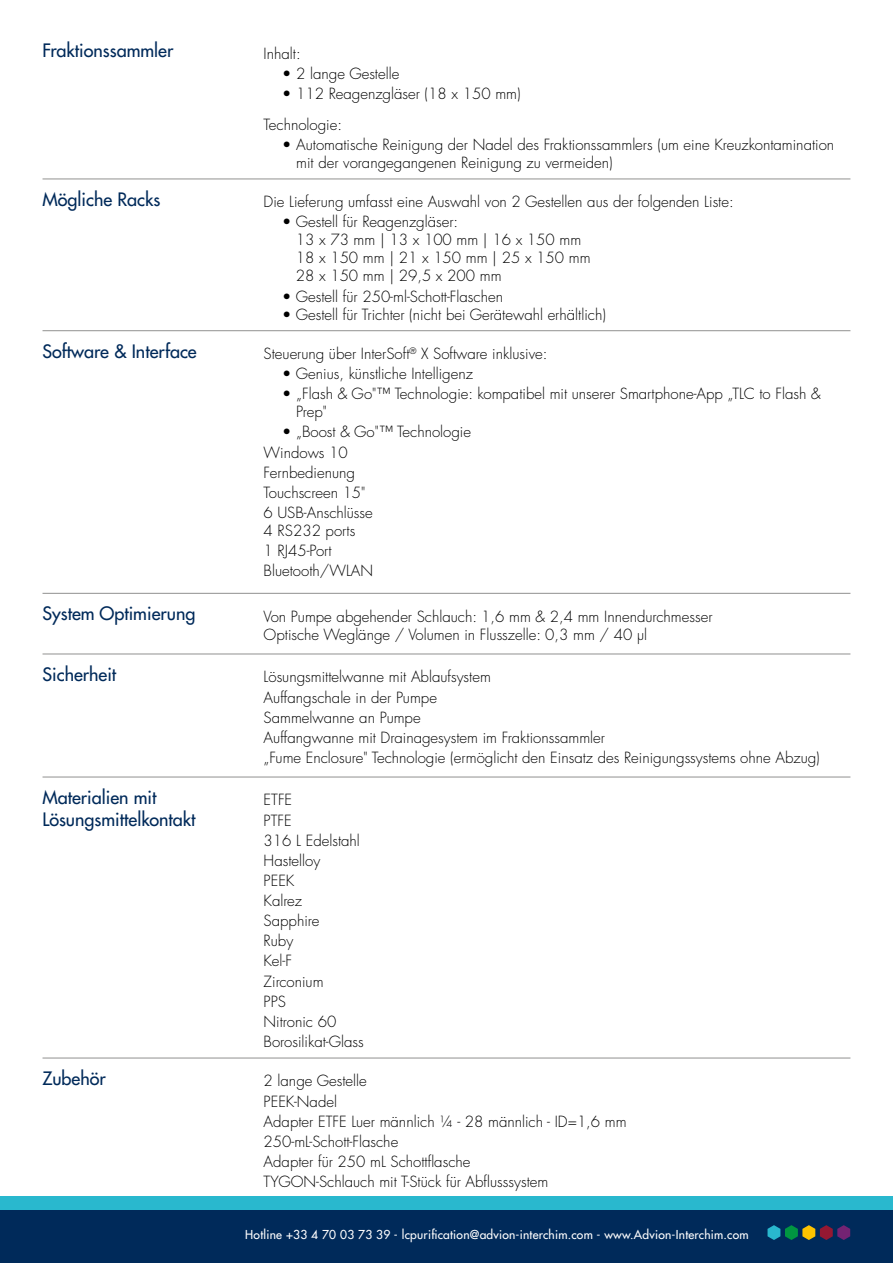
<style>
.page{position:relative;width:893px;height:1263px;background:#fff}
.page>*{position:absolute;margin:0;border:0;box-sizing:border-box;transform-origin:0 0}
.t1{font:500 18px/21.6px "Futura LT Pro";color:#002a5a}
.t2{font:300 15px/20.1px "Futura LT Pro";color:#000}
.t3{font:500 12px "Futura LT Pro";letter-spacing:.02em;color:#fff}
</style>
<div class="page">
<div style="left:0;top:1210px;width:893px;height:53px;background:#002a5a"></div>
<div style="left:0;top:1196px;width:893px;height:14px;background:#29b8ce"></div>
<svg style="left:767px;top:1225px;width:83px;height:15px"></svg>
<hr style="left:43px;top:178px;width:807px;height:1px;background:#9d9d9c">
<hr style="left:43px;top:330px;width:807px;height:1px;background:#9d9d9c">
<hr style="left:43px;top:593px;width:807px;height:1px;background:#9d9d9c">
<hr style="left:43px;top:653px;width:807px;height:1px;background:#9d9d9c">
<hr style="left:43px;top:776px;width:807px;height:1px;background:#9d9d9c">
<hr style="left:43px;top:1057px;width:807px;height:1px;background:#9d9d9c">
<p class="t1" style="left:43px;top:39px;width:132px">Fraktionssammler</p>
<p class="t2" style="left:264px;top:43px;width:39px">Inhalt:</p>
<p class="t2" style="left:282px;top:63px;width:119px">• 2 lange Gestelle</p>
<p class="t2" style="left:264px;top:78px;width:259px;line-height:30.8px;text-indent:19px">• 112 Reagenzgläser (18 x 150 mm)<br>Technologie:</p>
<p class="t2" style="left:296px;top:135px;width:540px;line-height:18px;text-indent:-14px">• Automatische Reinigung der Nadel des Fraktionssammlers (um eine Kreuzkontamination mit der vorangegangenen Reinigung zu vermeiden)</p>
<p class="t1" style="left:43px;top:188px;width:119px">Mögliche Racks</p>
<p class="t2" style="left:264px;top:192px;width:472px">Die Lieferung umfasst eine Auswahl von 2 Gestellen aus der folgenden Liste:</p>
<p class="t2" style="left:296px;top:213px;width:296px;line-height:18px;text-indent:-14px">• Gestell für Reagenzgläser:<br>13 x 73 mm | 13 x 100 mm | 16 x 150 mm<br>18 x 150 mm | 21 x 150 mm | 25 x 150 mm<br>28 x 150 mm | 29,5 x 200 mm</p>
<p class="t2" style="left:282px;top:286px;width:222px">• Gestell für 250-ml-Schott-Flaschen</p>
<p class="t2" style="left:282px;top:304px;width:325px">• Gestell für Trichter (nicht bei Gerätewahl erhältlich)</p>
<p class="t1" style="left:43px;top:339px;width:156px">Software &amp; Interface</p>
<p class="t2" style="left:264px;top:344px;width:285px">Steuerung über InterSoft<sup>®</sup> X Software inklusive:</p>
<p class="t2" style="left:282px;top:364px;width:192px">• Genius, künstliche Intelligenz</p>
<p class="t2" style="left:296px;top:385px;width:526px;line-height:18px;text-indent:-14px">• „Flash &amp; Go"™ Technologie: kompatibel mit unserer Smartphone-App „TLC to Flash &amp;<br>Prep"</p>
<p class="t2" style="left:264px;top:422px;width:209px;text-indent:19px">• „Boost &amp; Go"™ Technologie<br>Windows 10<br>Fernbedienung<br>Touchscreen 15"<br>6 USB-Anschlüsse</p>
<p class="t2" style="left:264px;top:521px;width:111px">4 RS232 ports<br>1 RJ45-Port<br>Bluetooth/WLAN</p>
<p class="t1" style="left:43px;top:602px;width:154px">System Optimierung</p>
<p class="t2" style="left:264px;top:607px;width:450px;line-height:18px">Von Pumpe abgehender Schlauch: 1,6 mm &amp; 2,4 mm Innendurchmesser<br>Optische Weglänge / Volumen in Flusszelle: 0,3 mm / 40 µl</p>
<p class="t1" style="left:43px;top:663px;width:75px">Sicherheit</p>
<p class="t2" style="left:264px;top:667px;width:558px">Lösungsmittelwanne mit Ablaufsystem<br>Auffangschale in der Pumpe<br>Sammelwanne an Pumpe<br>Auffangwanne mit Drainagesystem im Fraktionssammler<br>„Fume Enclosure" Technologie (ermöglicht den Einsatz des Reinigungssystems ohne Abzug)</p>
<p class="t1" style="left:43px;top:786px;width:154px">Materialien mit<br>Lösungsmittelkontakt</p>
<p class="t2" style="left:264px;top:790px;width:102px">ETFE<br>PTFE<br>316 L Edelstahl<br>Hastelloy<br>PEEK<br>Kalrez<br>Sapphire<br>Ruby<br>Kel-F<br>Zirconium<br>PPS<br>Nitronic 60<br>Borosilikat-Glass</p>
<p class="t1" style="left:43px;top:1067px;width:65px">Zubehör</p>
<p class="t2" style="left:264px;top:1071px;width:364px">2 lange Gestelle<br>PEEK-Nadel<br>Adapter ETFE Luer männlich ¼ - 28 männlich - ID=1,6 mm<br>250-mL-Schott-Flasche<br>Adapter für 250 mL Schottflasche<br>TYGON-Schlauch mit T-Stück für Abflusssystem</p>
<p class="t3" style="left:245px;top:1225px;width:505px">Hotline +33 4 70 03 73 39 - lcpurification@advion-interchim.com - www.Advion-Interchim.com</p>
</div>
